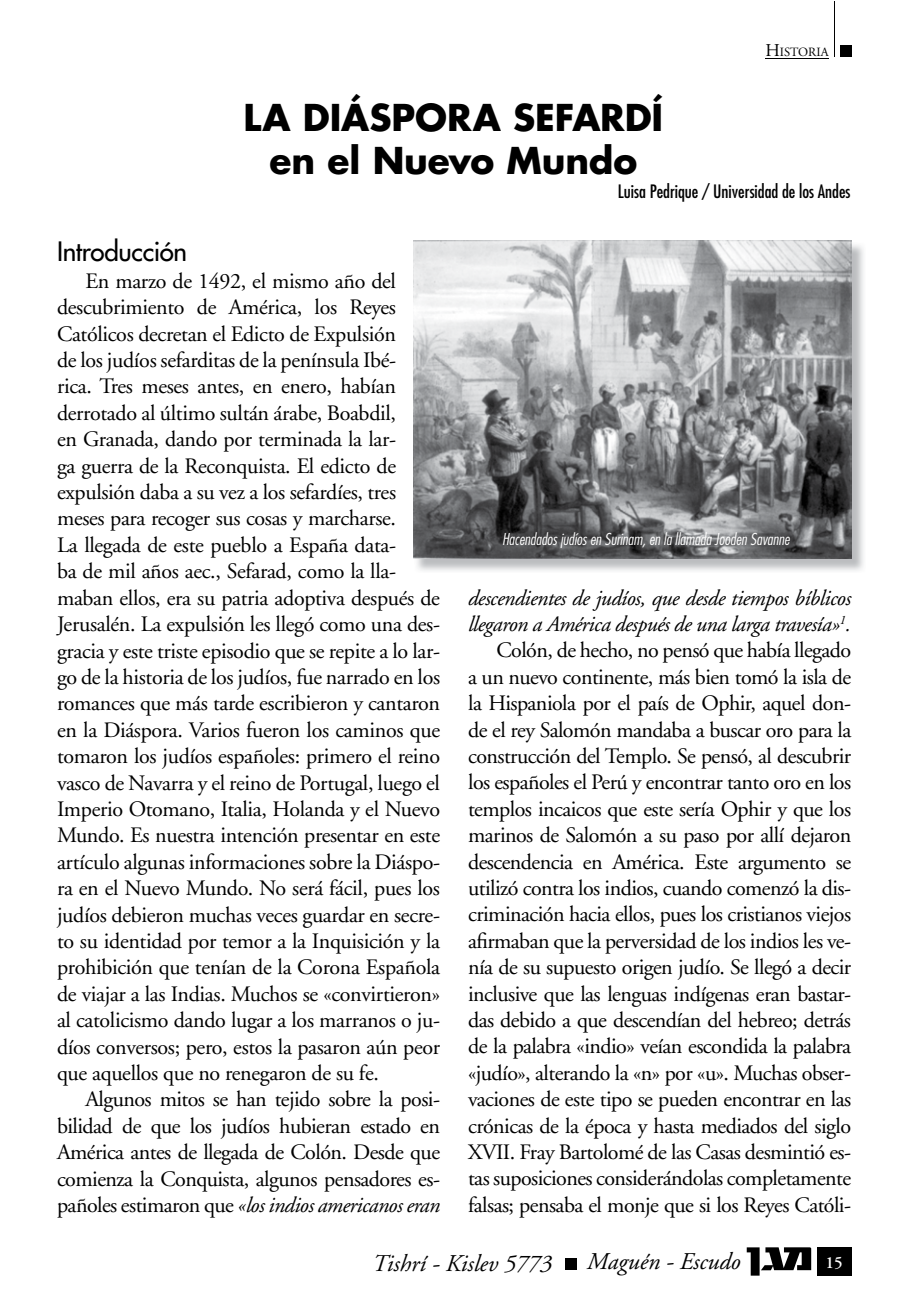
<style>
.page{position:relative;width:908px;height:1304px;background:#fff}
.page>*{position:absolute;margin:0;border:0;box-sizing:border-box;transform-origin:0 0}
.t1{font:700 36px/43.2px "Futura";letter-spacing:-.005em;color:#000;text-align:center}
.t2{font:26px "Futura";letter-spacing:-.01em;color:#000}
.t3{font:italic 24px "Adobe Garamond";color:#000}
.t4{font:22px/26.4px "Adobe Garamond";letter-spacing:-.015em;color:#000}
.t5{font:condensed 18px "Futura";color:#000}
.t6{font:600 17px "Adobe Garamond";color:#fff}
.t7{font:italic 300 condensed 16px "Futura";color:#fff}
.t8{font:12.6px "Adobe Garamond";color:#000}
.s1{font-size:18px}
.s2{font-style:italic}
</style>
<div class="page">
<div style="left:839px;top:45px;width:11px;height:12px;background:#000"></div>
<hr style="left:833px;top:2px;width:1px;height:55px;background:#000">
<div style="left:816px;top:1247px;width:34px;height:29px;background:#000"></div>
<svg style="left:746px;top:1247px;width:64px;height:29px"></svg>
<div style="left:564px;top:1258px;width:12px;height:11px;background:#000"></div>
<hr style="left:765px;top:58px;width:63px;height:1px;background:#000">
<img style="left:414px;top:242px;width:450px;height:329px">
<img style="left:413px;top:240px;width:437px;height:318px">
<p class="t8" style="left:765px;top:45px;width:65px"><span class="s1">H</span>ISTORIA</p>
<h1 class="t1" style="left:243px;top:96px;width:421px">LA DIÁSPORA SEFARDÍ en el Nuevo Mundo</h1>
<p class="t5" style="left:617px;top:181px;width:234px">Luisa Pedrique / Universidad de los Andes</p>
<p class="t2" style="left:57px;top:236px;width:132px">Introducción</p>
<p class="t4" style="left:57px;top:268px;width:384px;text-indent:28px">En marzo de 1492, el mismo año del descubrimiento de América, los Reyes Católicos decretan el Edicto de Expulsión<br>de los judíos sefarditas de la península Ibé-<br>rica. Tres meses antes, en enero, habían derrotado al último sultán árabe, Boabdil,<br>en Granada, dando por terminada la lar-<br>ga guerra de la Reconquista. El edicto de expulsión daba a su vez a los sefardíes, tres meses para recoger sus cosas y marcharse.<br>La llegada de este pueblo a España data-<br>ba de mil años aec., Sefarad, como la lla&shy;maban ellos, era su patria adoptiva después de Jerusalén. La expulsión les llegó como una des&shy;gracia y este triste episodio que se repite a lo lar&shy;go de la historia de los judíos, fue narrado en los romances que más tarde escribieron y cantaron en la Diáspora. Varios fueron los caminos que tomaron los judíos españoles: primero el reino vasco de Navarra y el reino de Portugal, luego el Imperio Otomano, Italia, Holanda y el Nuevo Mundo. Es nuestra intención presentar en este artículo algunas informaciones sobre la Diáspo&shy;ra en el Nuevo Mundo. No será fácil, pues los judíos debieron muchas veces guardar en secre&shy;to su identidad por temor a la Inquisición y la prohibición que tenían de la Corona Española de viajar a las Indias. Muchos se «convirtieron» al catolicismo dando lugar a los marranos o ju&shy;díos conversos; pero, estos la pasaron aún peor que aquellos que no renegaron de su fe.</p>
<p class="t4" style="left:57px;top:1087px;width:384px;text-align:justify;text-indent:28px">Algunos mitos se han tejido sobre la posi&shy;bilidad de que los judíos hubieran estado en América antes de llegada de Colón. Desde que comienza la Conquista, algunos pensadores es&shy;pañoles estimaron que <span class="s2">«los indios americanos eran</span></p>
<p class="t7" style="left:502px;top:530px;width:289px">Hacendados judíos en Surinam, en la llamada Jooden Savanne</p>
<p class="t4" style="left:468px;top:585px;width:384px;text-align:right"><span class="s2">descendientes de judíos, que desde tiempos bíblicos llegaron a América después de una larga travesía»</span><sup>1</sup><span class="s2">.<br></span>Colón, de hecho, no pensó que había llegado<br>a un nuevo continente, más bien tomó la isla de la Hispaniola por el país de Ophir, aquel don&shy;de el rey Salomón mandaba a buscar oro para la construcción del Templo. Se pensó, al descubrir los españoles el Perú y encontrar tanto oro en los templos incaicos que este sería Ophir y que los marinos de Salomón a su paso por allí dejaron descendencia en América. Este argumento se utilizó contra los indios, cuando comenzó la dis&shy;criminación hacia ellos, pues los cristianos viejos afirmaban que la perversidad de los indios les ve&shy;nía de su supuesto origen judío. Se llegó a decir inclusive que las lenguas indígenas eran bastar&shy;das debido a que descendían del hebreo; detrás de la palabra «indio» veían escondida la palabra «judío», alterando la «n» por «u». Muchas obser&shy;vaciones de este tipo se pueden encontrar en las crónicas de la época y hasta mediados del siglo XVII. Fray Bartolomé de las Casas desmintió es&shy;tas suposiciones considerándolas completamente falsas; pensaba el monje que si los Reyes Católi-</p>
<p class="t3" style="left:372px;top:1250px;width:181px">Tishrí - Kislev 5773</p>
<p class="t3" style="left:587px;top:1249px;width:155px">Maguén - Escudo</p>
<p class="t6" style="left:825px;top:1253px;width:19px">15</p>
</div>
